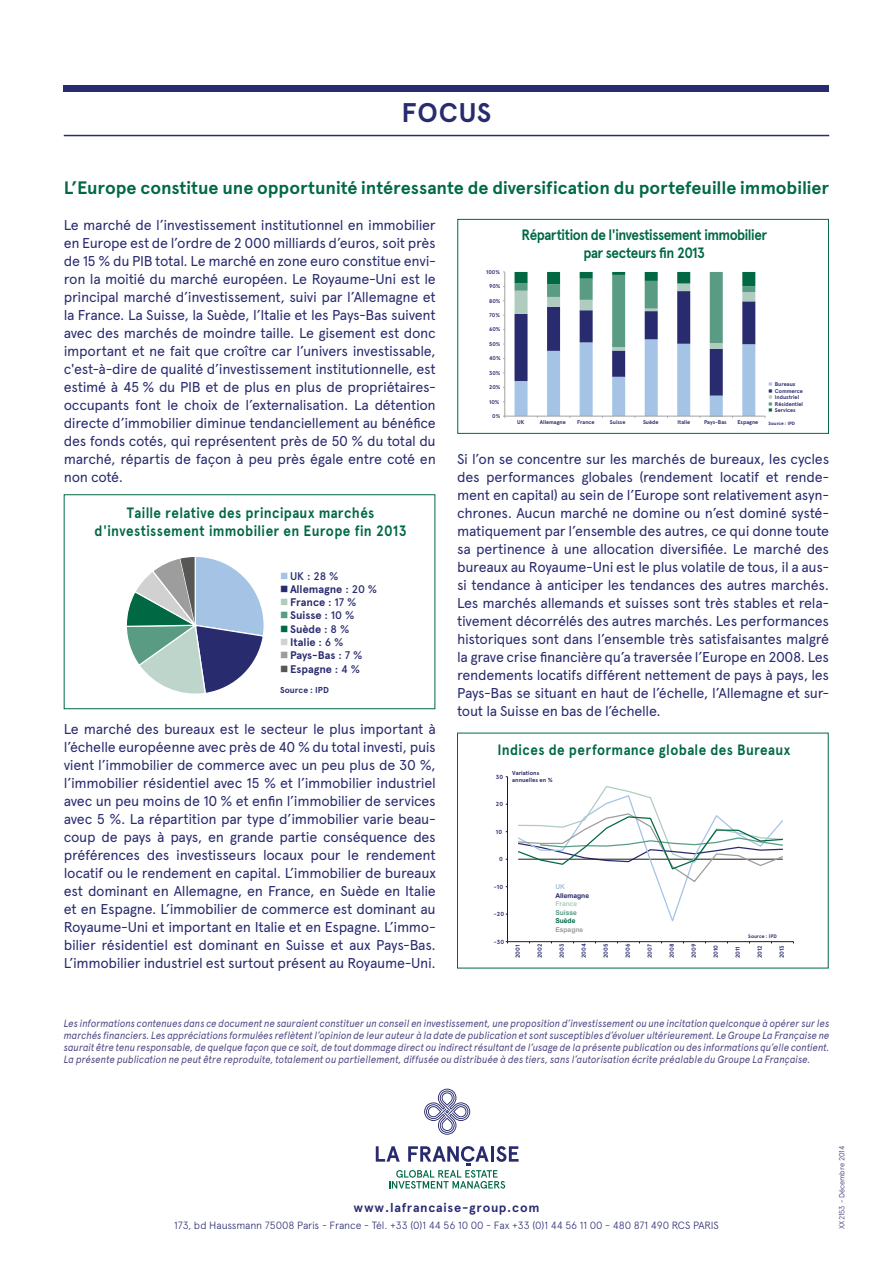
<style>
.page{position:relative;width:893px;height:1263px;background:#fff}
.page>*{position:absolute;margin:0;border:0;box-sizing:border-box;transform-origin:0 0}
.t1{font:700 27px "Apercu";letter-spacing:.03em;color:#292b6f}
.t2{font:700 18px "Apercu";letter-spacing:-.005em;color:#006944}
.t3{font:700 15px/18px "Apercu";letter-spacing:.025em;color:#006944;text-align:center;scale:.9 1}
.t4{font:700 15px/18px "Apercu";letter-spacing:-.035em;color:#006944;text-align:center;scale:.9 1}
.t5{font:14.25px/18px "Apercu";letter-spacing:-.02em;color:#292b6f;text-align:justify}
.t6{font:700 12.75px "Apercu";letter-spacing:.06em;color:#292b6f}
.t7{font:700 11.1px "Apercu";color:#292b6f}
.t8{font:500 11.1px "Apercu";color:#292b6f}
.t9{font:italic 10.5px/12px "Apercu";color:#4c4784;text-align:justify;scale:.9 1}
.t10{font:300 10.5px "Apercu";letter-spacing:-.01em;color:#292b6f}
.t11{font:700 8.55px "Apercu";color:#292b6f}
.t12{font:300 7.5px "Apercu";letter-spacing:-.005em;color:#292b6f}
.t13{font:700 6.75px "Arial";color:#292b6f}
.t14{font:700 6.75px "Arial";color:#9d9d9d}
.t15{font:700 6.75px "Arial";color:#afccbf}
.t16{font:700 6.75px "Arial";color:#599c83}
.t17{font:700 6.75px "Arial";color:#006944}
.t18{font:700 6.75px "Arial";color:#a4c3e5}
.t19{font:700 5.85px/6.8px "Apercu";color:#292b6f}
.t20{font:700 5.55px "Apercu";color:#292b6f}
.t21{font:700 5.1px "Apercu";color:#292b6f}
.t22{font:700 4.65px "Apercu";color:#292b6f}
.s1{color:#a4c3e5}
.s2{color:#afccbf}
.s3{color:#599c83}
.s4{color:#006944}
.s5{font-weight:500}
.s6{color:#d1d1d1}
.s7{color:#9d9d9d}
.s8{color:#575756}
</style>
<div class="page">
<div style="left:64px;top:85px;width:765px;height:6px;background:#292b6f"></div>
<hr style="left:64px;top:135px;width:765px;height:1px;background:#292b6f">
<svg style="left:376px;top:1146px;width:143px;height:42px"></svg>
<svg style="left:424px;top:1089px;width:46px;height:46px"></svg>
<svg style="left:127px;top:557px;width:137px;height:137px"></svg>
<hr style="left:504px;top:272px;width:1px;height:144px;background:#a3a2a2">
<hr style="left:505px;top:416px;width:260px;height:1px;background:#a3a2a2">
<svg style="left:514px;top:272px;width:241px;height:146px"></svg>
<div style="left:457px;top:219px;width:372px;height:215px;border:1px solid #006944"></div>
<hr style="left:507px;top:777px;width:1px;height:165px;background:#1d1d1b">
<hr style="left:507px;top:941px;width:286px;height:1px;background:#1d1d1b">
<svg style="left:518px;top:786px;width:265px;height:136px"></svg>
<h1 class="t1" style="left:402px;top:96px;width:91px">FOCUS</h1>
<p class="t2" style="left:64px;top:177px;width:767px">L’Europe constitue une opportunité intéressante de diversification du portefeuille immobilier</p>
<p class="t5" style="left:64px;top:216px;width:374px">Le marché de l’investissement institutionnel en immobilier en Europe est de l’ordre de 2 000 milliards d’euros, soit près de 15 % du PIB total. Le marché en zone euro constitue envi&shy;ron la moitié du marché européen. Le Royaume-Uni est le principal marché d’investissement, suivi par l’Allemagne et la France. La Suisse, la Suède, l’Italie et les Pays-Bas suivent avec des marchés de moindre taille. Le gisement est donc important et ne fait que croître car l’univers investissable, c'est-à-dire de qualité d’investissement institutionnelle, est estimé à 45 % du PIB et de plus en plus de propriétaires&shy;occupants font le choix de l’externalisation. La détention directe d’immobilier diminue tendanciellement au bénéfice des fonds cotés, qui représentent près de 50 % du total du marché, répartis de façon à peu près égale entre coté en non coté.</p>
<p class="t4" style="left:521px;top:225px;width:274px">Répartition de l'investissement immobilier par secteurs fin 2013</p>
<p class="t20" style="left:486px;top:268px;width:15px">100%</p>
<p class="t20" style="left:489px;top:283px;width:13px">90%</p>
<p class="t20" style="left:489px;top:297px;width:13px">80%</p>
<p class="t20" style="left:489px;top:312px;width:12px">70%</p>
<p class="t20" style="left:489px;top:326px;width:13px">60%</p>
<p class="t20" style="left:489px;top:340px;width:13px">50%</p>
<p class="t20" style="left:489px;top:355px;width:13px">40%</p>
<p class="t20" style="left:489px;top:369px;width:13px">30%</p>
<p class="t20" style="left:769px;top:381px;width:28px"><span class="s1">■</span> Bureaux</p>
<p class="t20" style="left:769px;top:387px;width:36px">■ Commerce</p>
<p class="t20" style="left:769px;top:394px;width:32px"><span class="s2">■</span> Industriel</p>
<p class="t20" style="left:769px;top:401px;width:36px"><span class="s3">■</span> Résidentiel</p>
<p class="t20" style="left:769px;top:407px;width:29px"><span class="s4">■</span> Services</p>
<p class="t22" style="left:769px;top:420px;width:28px">Source : IPD</p>
<p class="t20" style="left:489px;top:384px;width:13px">20%</p>
<p class="t20" style="left:489px;top:398px;width:12px">10%</p>
<p class="t20" style="left:492px;top:413px;width:10px">0%</p>
<p class="t20" style="left:517px;top:419px;width:9px">UK</p>
<p class="t20" style="left:540px;top:419px;width:28px">Allemagne</p>
<p class="t20" style="left:577px;top:419px;width:19px">France</p>
<p class="t20" style="left:610px;top:419px;width:17px">Suisse</p>
<p class="t20" style="left:643px;top:419px;width:17px">Suède</p>
<p class="t20" style="left:678px;top:419px;width:14px">Italie</p>
<p class="t20" style="left:704px;top:419px;width:24px">Pays-Bas</p>
<p class="t20" style="left:737px;top:419px;width:22px">Espagne</p>
<p class="t5" style="left:457px;top:450px;width:374px">Si l’on se concentre sur les marchés de bureaux, les cycles des performances globales (rendement locatif et rende&shy;ment en capital) au sein de l’Europe sont relativement asyn&shy;chrones. Aucun marché ne domine ou n’est dominé systé&shy;matiquement par l’ensemble des autres, ce qui donne toute sa pertinence à une allocation diversifiée. Le marché des bureaux au Royaume-Uni est le plus volatile de tous, il a aus&shy;si tendance à anticiper les tendances des autres marchés.<br>Les marchés allemands et suisses sont très stables et rela&shy;tivement décorrélés des autres marchés. Les performances historiques sont dans l’ensemble très satisfaisantes malgré la grave crise financière qu’a traversée l’Europe en 2008. Les rendements locatifs différent nettement de pays à pays, les Pays-Bas se situant en haut de l’échelle, l’Allemagne et sur&shy;tout la Suisse en bas de l’échelle.</p>
<p class="t3" style="left:95px;top:503px;width:348px">Taille relative des principaux marchés d'investissement immobilier en Europe fin 2013</p>
<p class="t8" style="left:280px;top:569px;width:60px"><span class="s1">■</span> UK : 28 %</p>
<p class="t7" style="left:280px;top:582px;width:99px">■ Allemagne <span class="s5">: 20 %</span></p>
<p class="t7" style="left:280px;top:596px;width:78px"><span class="s2">■</span> France <span class="s5">: 17 %</span></p>
<p class="t7" style="left:280px;top:609px;width:76px"><span class="s3">■</span> Suisse <span class="s5">: 10 %</span></p>
<p class="t7" style="left:280px;top:622px;width:71px"><span class="s4">■</span> Suède <span class="s5">: 8 %</span></p>
<p class="t7" style="left:280px;top:635px;width:65px"><span class="s6">■</span> Italie <span class="s5">: 6 %</span></p>
<p class="t7" style="left:280px;top:649px;width:84px"><span class="s7">■</span> Pays-Bas <span class="s5">: 7 %</span></p>
<p class="t7" style="left:280px;top:662px;width:82px"><span class="s8">■</span> Espagne <span class="s5">: 4 %</span></p>
<p class="t11" style="left:280px;top:685px;width:50px">Source : IPD</p>
<p class="t5" style="left:64px;top:720px;width:374px">Le marché des bureaux est le secteur le plus important à l’échelle européenne avec près de 40 % du total investi, puis vient l’immobilier de commerce avec un peu plus de 30 %, l’immobilier résidentiel avec 15 % et l’immobilier industriel avec un peu moins de 10 % et enfin l’immobilier de services avec 5 %. La répartition par type d’immobilier varie beau&shy;coup de pays à pays, en grande partie conséquence des préférences des investisseurs locaux pour le rendement locatif ou le rendement en capital. L’immobilier de bureaux est dominant en Allemagne, en France, en Suède en Italie et en Espagne. L’immobilier de commerce est dominant au Royaume-Uni et important en Italie et en Espagne. L’immo&shy;bilier résidentiel est dominant en Suisse et aux Pays-Bas.<br>L’immobilier industriel est surtout présent au Royaume-Uni.</p>
<p class="t3" style="left:498px;top:741px;width:327px">Indices de performance globale des Bureaux</p>
<p class="t19" style="left:496px;top:773px;width:9px">30</p>
<p class="t19" style="left:512px;top:769px;width:42px">Variations annuelles en %</p>
<p class="t19" style="left:496px;top:801px;width:9px">20</p>
<p class="t19" style="left:496px;top:828px;width:8px">10</p>
<p class="t19" style="left:499px;top:856px;width:5px">0</p>
<p class="t19" style="left:494px;top:883px;width:11px">-10</p>
<p class="t19" style="left:494px;top:911px;width:12px">-20</p>
<p class="t19" style="left:494px;top:938px;width:12px">-30</p>
<p class="t18" style="left:555px;top:882px;width:11px">UK</p>
<p class="t13" style="left:555px;top:891px;width:35px">Allemagne</p>
<p class="t15" style="left:555px;top:899px;width:23px">France</p>
<p class="t16" style="left:555px;top:908px;width:23px">Suisse</p>
<p class="t17" style="left:555px;top:916px;width:22px">Suède</p>
<p class="t14" style="left:555px;top:925px;width:29px">Espagne</p>
<p class="t21" style="left:748px;top:933px;width:30px">Source : IPD</p>
<p class="t19" style="left:514px;top:958px;width:15px;rotate:-90deg">2001</p>
<p class="t19" style="left:536px;top:958px;width:16px;rotate:-90deg">2002</p>
<p class="t19" style="left:558px;top:958px;width:16px;rotate:-90deg">2003</p>
<p class="t19" style="left:580px;top:958px;width:16px;rotate:-90deg">2004</p>
<p class="t19" style="left:602px;top:958px;width:16px;rotate:-90deg">2005</p>
<p class="t19" style="left:624px;top:958px;width:16px;rotate:-90deg">2006</p>
<p class="t19" style="left:646px;top:958px;width:15px;rotate:-90deg">2007</p>
<p class="t19" style="left:668px;top:958px;width:16px;rotate:-90deg">2008</p>
<p class="t19" style="left:690px;top:958px;width:16px;rotate:-90deg">2009</p>
<p class="t19" style="left:712px;top:958px;width:15px;rotate:-90deg">2010</p>
<p class="t19" style="left:734px;top:958px;width:14px;rotate:-90deg">2011</p>
<p class="t19" style="left:756px;top:958px;width:15px;rotate:-90deg">2012</p>
<p class="t19" style="left:778px;top:958px;width:15px;rotate:-90deg">2013</p>
<p class="t9" style="left:64px;top:1017px;width:852px">Les informations contenues dans ce document ne sauraient constituer un conseil en investissement, une proposition d’investissement ou une incitation quelconque à opérer sur les marchés financiers. Les appréciations formulées reflètent l’opinion de leur auteur à la date de publication et sont susceptibles d’évoluer ultérieurement. Le Groupe La Française ne saurait être tenu responsable, de quelque façon que ce soit, de tout dommage direct ou indirect résultant de l’usage de la présente publication ou des informations qu’elle contient.<br>La présente publication ne peut être reproduite, totalement ou partiellement, diffusée ou distribuée à des tiers, sans l’autorisation écrite préalable du Groupe La Française.</p>
<p class="t6" style="left:354px;top:1200px;width:187px">www.lafrancaise-group.com</p>
<p class="t10" style="left:174px;top:1219px;width:546px">173, bd Haussmann 75008 Paris - France - Tél. +33 (0)1 44 56 10 00 - Fax +33 (0)1 44 56 11 00 - 480 871 490 RCS PARIS</p>
<p class="t12" style="left:837px;top:1229px;width:84px;rotate:-90deg">XX2153 - Décembre 2014</p>
</div>
